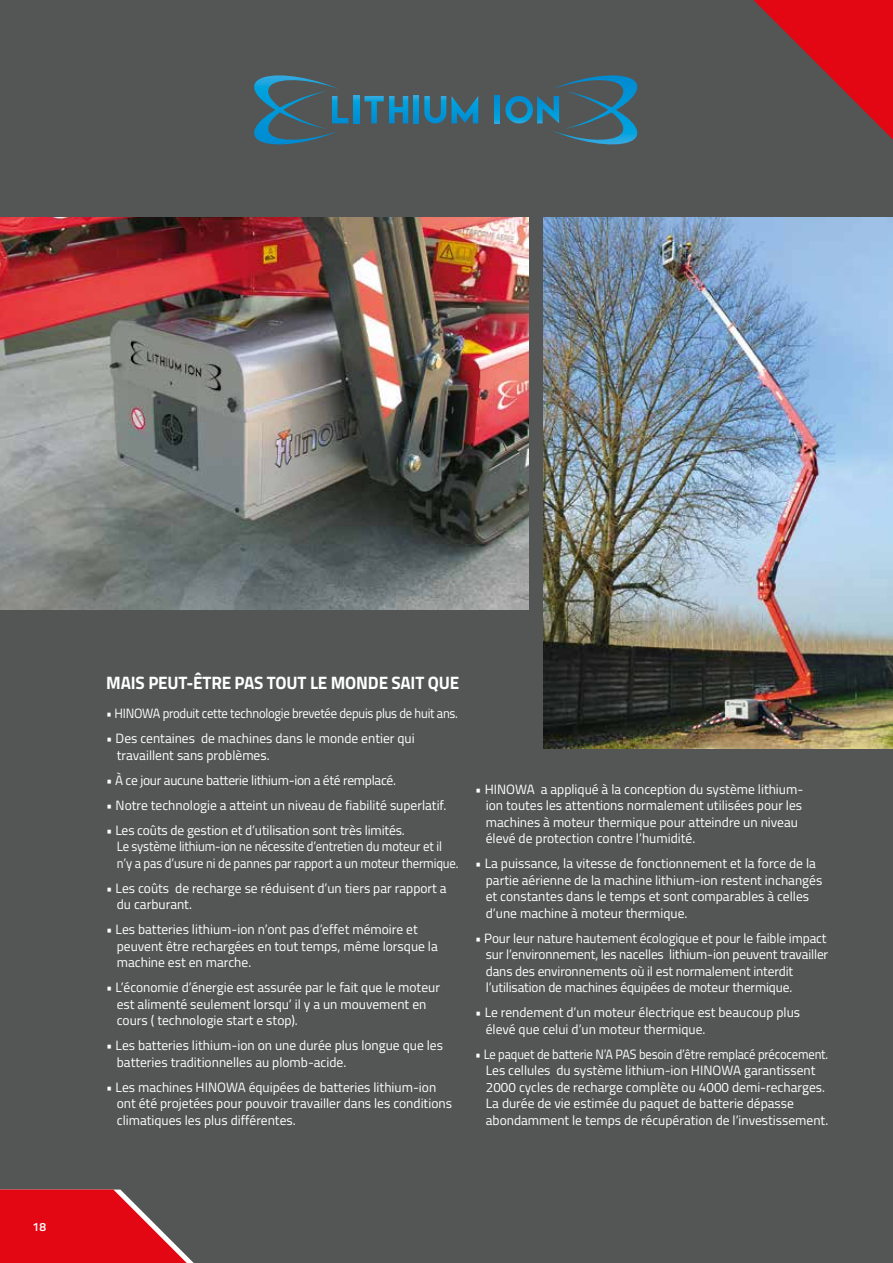
<style>
.page{position:relative;width:893px;height:1263px;background:#545656}
.page>*{position:absolute;margin:0;border:0;box-sizing:border-box;transform-origin:0 0}
.t1{font:700 18px "Titillium";letter-spacing:-.01em;color:#fff;scale:.95 1}
.t2{font:13.5px/16.5px "Titillium";color:#fff}
.t3{font:13.5px/16.5px "Titillium";color:#fff;scale:.93 1}
.t4{font:13.5px "Titillium";letter-spacing:-.02em;color:#fff;scale:.94 1}
.t5{font:13.5px "Titillium";letter-spacing:-.02em;color:#fff}
.t6{font:600 12px "Titillium";color:#fff}
</style>
<div class="page">
<svg style="left:354px;top:96px;width:5px;height:27px"></svg>
<svg style="left:364px;top:96px;width:44px;height:27px"></svg>
<svg style="left:413px;top:96px;width:6px;height:27px"></svg>
<svg style="left:424px;top:96px;width:54px;height:27px"></svg>
<svg style="left:494px;top:96px;width:6px;height:27px"></svg>
<svg style="left:505px;top:75px;width:134px;height:73px;background:#436472"></svg>
<svg style="left:252px;top:75px;width:96px;height:73px;background:#426473"></svg>
<svg style="left:0;top:1189px;width:187px;height:74px;background:#cc1c26"></svg>
<img style="left:0;top:217px;width:529px;height:392px">
<img style="left:544px;top:217px;width:349px;height:531px">
<svg style="left:733px;top:0;width:160px;height:410px;background:#7e96b0"></svg>
<svg style="left:753px;top:0;width:140px;height:139px;background:#9a2e35"></svg>
<p class="t6" style="left:33px;top:1217px;width:15px">18</p>
<h1 class="t1" style="left:106px;top:669px;width:373px">MAIS PEUT-ÊTRE PAS TOUT LE MONDE SAIT QUE</h1>
<p class="t4" style="left:106px;top:704px;width:376px">• HINOWA produit cette technologie brevetée depuis plus de huit ans.</p>
<p class="t2" style="left:117px;top:729px;width:299px;text-indent:-11px">• Des centaines de machines dans le monde entier qui travaillent sans problèmes.</p>
<p class="t5" style="left:106px;top:770px;width:291px">• À ce jour aucune batterie lithium-ion a été remplacé.</p>
<p class="t2" style="left:106px;top:796px;width:342px">• Notre technologie a atteint un niveau de fiabilité superlatif.</p>
<p class="t2" style="left:117px;top:821px;width:343px;text-indent:-10px">• Les coûts de gestion et d’utilisation sont très limités.<br>Le système lithium-ion ne nécessite d’entretien du moteur et il n’y a pas d’usure ni de pannes par rapport a un moteur thermique.</p>
<p class="t2" style="left:117px;top:879px;width:331px;text-indent:-11px">• Les coûts de recharge se réduisent d’un tiers par rapport a du carburant.</p>
<p class="t2" style="left:117px;top:920px;width:323px;text-indent:-11px">• Les batteries lithium-ion n’ont pas d’effet mémoire et peuvent être rechargées en tout temps, même lorsque la machine est en marche.</p>
<p class="t2" style="left:117px;top:978px;width:325px;text-indent:-11px">• L’économie d’énergie est assurée par le fait que le moteur est alimenté seulement lorsqu’ il y a un mouvement en cours ( technologie start e stop).</p>
<p class="t2" style="left:117px;top:1036px;width:328px;text-indent:-11px">• Les batteries lithium-ion on une durée plus longue que les batteries traditionnelles au plomb-acide.</p>
<p class="t2" style="left:117px;top:1078px;width:337px;text-indent:-11px">• Les machines HINOWA équipées de batteries lithium-ion ont été projetées pour pouvoir travailler dans les conditions climatiques les plus différentes.</p>
<p class="t2" style="left:486px;top:780px;width:319px;text-indent:-11px">• HINOWA a appliqué à la conception du système lithium&shy;ion toutes les attentions normalement utilisées pour les machines à moteur thermique pour atteindre un niveau élevé de protection contre l’humidité.</p>
<p class="t2" style="left:486px;top:854px;width:338px;text-indent:-11px">• La puissance, la vitesse de fonctionnement et la force de la partie aérienne de la machine lithium-ion restent inchangés et constantes dans le temps et sont comparables à celles d’une machine à moteur thermique.</p>
<p class="t2" style="left:486px;top:929px;width:344px;text-indent:-11px">• Pour leur nature hautement écologique et pour le faible impact sur l’environnement, les nacelles lithium-ion peuvent travailler dans des environnements où il est normalement interdit l’utilisation de machines équipées de moteur thermique.</p>
<p class="t2" style="left:486px;top:1004px;width:316px;text-indent:-11px">• Le rendement d’un moteur électrique est beaucoup plus élevé que celui d’un moteur thermique.</p>
<p class="t3" style="left:486px;top:1045px;width:370px;text-indent:-10px">• Le paquet de batterie N’A PAS besoin d’être remplacé précocement.<br>Les cellules du système lithium-ion HINOWA garantissent 2000 cycles de recharge complète ou 4000 demi-recharges.<br>La durée de vie estimée du paquet de batterie dépasse abondamment le temps de récupération de l’investissement.</p>
</div>
